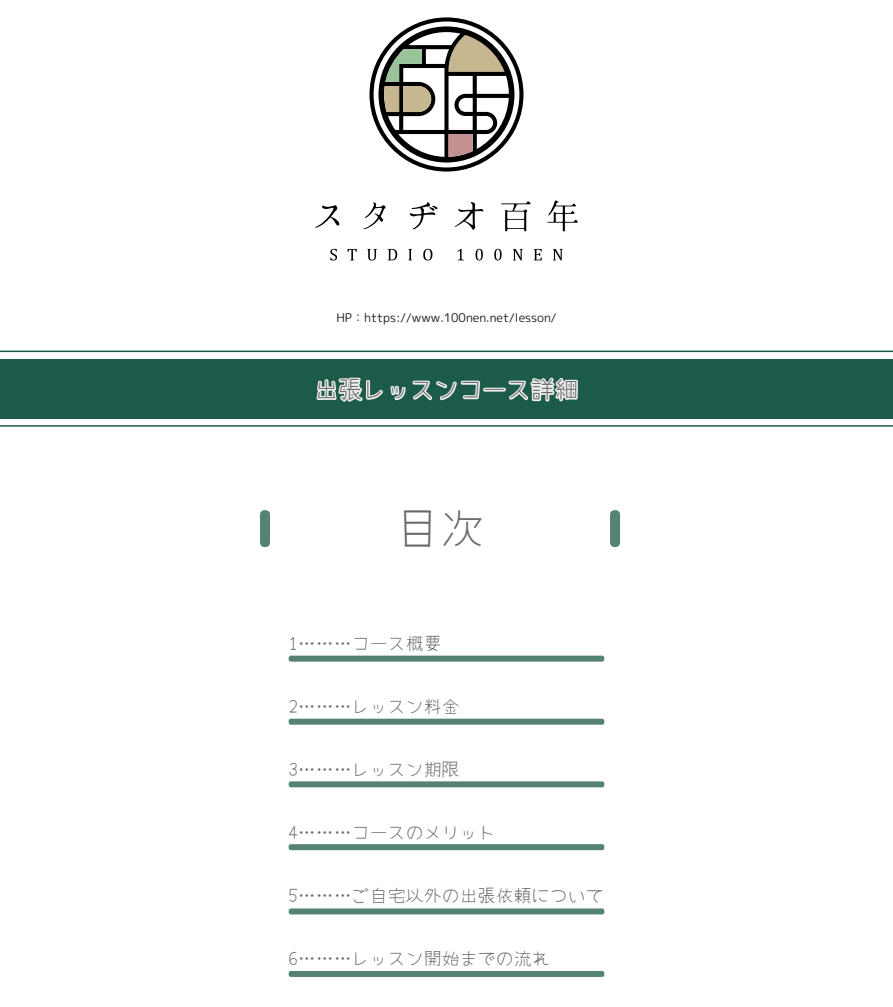
<style>
.page{position:relative;width:893px;height:1007px;background:#fff}
.page>*{position:absolute;margin:0;border:0;box-sizing:border-box;transform-origin:0 0}
.t1{font:45px "Yomogi Font";color:#676867}
.t2{font:24px "Yomogi Font";color:#676867}
.t3{font:18px "Yomogi Font";color:#676867}
.t4{font:12px "rounded mgenplus 1 p regular";color:#231815}
</style>
<div class="page">
<div style="left:0;top:359px;width:893px;height:59px;background:#1c5a49"></div>
<svg style="left:315px;top:352px;width:165px;height:75px"></svg>
<div style="left:483px;top:387px;width:23px;height:4px;border:3px solid #efefef"></div>
<svg style="left:507px;top:377px;width:72px;height:285px"></svg>
<div style="left:260px;top:510px;width:10px;height:37px;background:#548376;border-radius:4px"></div>
<div style="left:610px;top:510px;width:10px;height:37px;background:#548376;border-radius:4px"></div>
<div style="left:289px;top:655px;width:315px;height:6px;background:#548376;border-radius:2px"></div>
<div style="left:289px;top:718px;width:315px;height:6px;background:#548376;border-radius:2px"></div>
<div style="left:289px;top:781px;width:315px;height:6px;background:#548376;border-radius:2px"></div>
<svg style="left:289px;top:843px;width:315px;height:6px;fill:#548376"></svg>
<div style="left:289px;top:970px;width:315px;height:6px;background:#548376;border-radius:2px"></div>
<div style="left:289px;top:908px;width:315px;height:6px;background:#548376;border-radius:2px"></div>
<hr style="left:0;top:425px;width:893px;height:1px;background:#1c5a49">
<hr style="left:0;top:350px;width:893px;height:2px;background:#1c5a49">
<svg style="left:369px;top:17px;width:154px;height:154px"></svg>
<svg style="left:315px;top:205px;width:25px;height:23px"></svg>
<svg style="left:363px;top:202px;width:23px;height:27px"></svg>
<svg style="left:409px;top:202px;width:29px;height:27px"></svg>
<svg style="left:455px;top:202px;width:28px;height:27px"></svg>
<svg style="left:501px;top:201px;width:30px;height:30px"></svg>
<svg style="left:547px;top:200px;width:31px;height:31px"></svg>
<svg style="left:330px;top:249px;width:7px;height:11px"></svg>
<svg style="left:348px;top:249px;width:9px;height:11px"></svg>
<svg style="left:367px;top:249px;width:10px;height:11px"></svg>
<svg style="left:388px;top:249px;width:9px;height:11px"></svg>
<svg style="left:408px;top:249px;width:4px;height:11px"></svg>
<svg style="left:423px;top:249px;width:9px;height:11px"></svg>
<svg style="left:457px;top:249px;width:7px;height:11px"></svg>
<svg style="left:476px;top:249px;width:7px;height:11px"></svg>
<svg style="left:494px;top:249px;width:8px;height:11px"></svg>
<svg style="left:513px;top:249px;width:10px;height:11px"></svg>
<svg style="left:534px;top:249px;width:8px;height:11px"></svg>
<svg style="left:553px;top:249px;width:10px;height:11px"></svg>
<p class="t4" style="left:336px;top:309px;width:222px">HP：https://www.100nen.net/lesson/</p>
<h2 class="t2" style="left:314px;top:377px;width:265px">出張レッスンコース詳細</h2>
<h1 class="t1" style="left:395px;top:505px;width:91px">目次</h1>
<p class="t3" style="left:289px;top:634px;width:154px">1………コース概要</p>
<p class="t3" style="left:289px;top:697px;width:172px">2………レッスン料金</p>
<p class="t3" style="left:289px;top:760px;width:172px">3………レッスン期限</p>
<p class="t3" style="left:289px;top:823px;width:208px">4………コースのメリット</p>
<p class="t3" style="left:289px;top:886px;width:316px">5………ご自宅以外の出張依頼について</p>
<p class="t3" style="left:289px;top:949px;width:262px">6………レッスン開始までの流れ</p>
</div>
